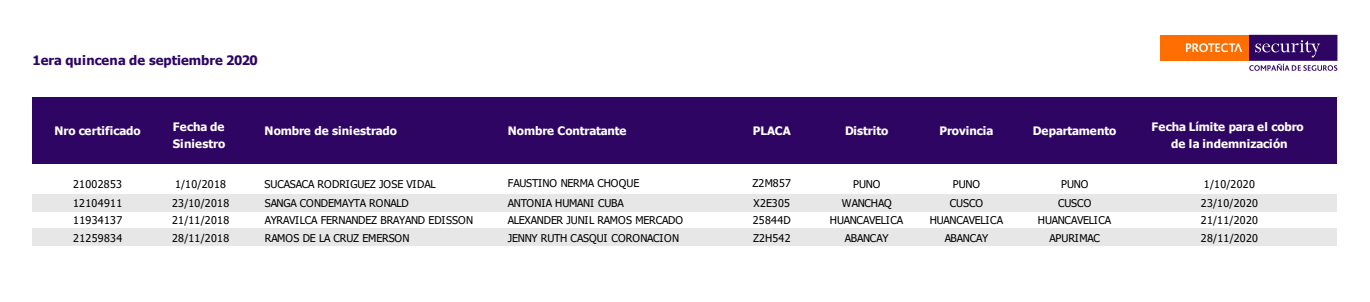
<style>
.page{position:relative;width:1370px;height:302px;background:#fff}
.page>*{position:absolute;margin:0;border:0;box-sizing:border-box;transform-origin:0 0}
.t1{font:700 13px "Tahoma";color:#2e0563}
.t2{font:700 11.62px/16.5px "Tahoma";letter-spacing:-.005em;color:#fff}
.t3{font:10.62px "Tahoma";color:#000}
.t4{font:10.62px "Tahoma";letter-spacing:-.025em;color:#000}
.t5{font:10.62px "Tahoma";letter-spacing:-.02em;color:#000}
.t6{font:10.62px "Tahoma";letter-spacing:.03em;color:#000}
.t7{font:10.62px "Tahoma";letter-spacing:-.035em;color:#000}
</style>
<div class="page">
<div style="left:33px;top:194px;width:1304px;height:18px;background:#e7e7e7"></div>
<div style="left:33px;top:228px;width:1304px;height:17px;background:#e7e7e7"></div>
<div style="left:33px;top:97px;width:1304px;height:66px;background:#2e0563"></div>
<div style="left:1248px;top:35px;width:89px;height:26px;background:#2e0563"></div>
<svg style="left:1255px;top:40px;width:65px;height:17px"></svg>
<div style="left:1160px;top:35px;width:89px;height:26px;background:#ff6e00"></div>
<svg style="left:1186px;top:43px;width:56px;height:9px"></svg>
<svg style="left:1249px;top:64px;width:88px;height:7px"></svg>
<p class="t1" style="left:33px;top:51px;width:227px">1era quincena de septiembre 2020</p>
<p class="t2" style="left:55px;top:123px;width:88px">Nro certificado</p>
<p class="t2" style="left:173px;top:119px;width:54px">Fecha de<br>Siniestro</p>
<p class="t2" style="left:265px;top:123px;width:134px">Nombre de siniestrado</p>
<p class="t2" style="left:508px;top:123px;width:120px">Nombre Contratante</p>
<p class="t2" style="left:753px;top:123px;width:39px">PLACA</p>
<p class="t2" style="left:845px;top:123px;width:45px">Distrito</p>
<p class="t2" style="left:939px;top:123px;width:56px">Provincia</p>
<p class="t2" style="left:1033px;top:123px;width:85px">Departamento</p>
<p class="t2" style="left:1151px;top:119px;width:154px;text-align:center">Fecha Límite para el cobro de la indemnización</p>
<p class="t6" style="left:73px;top:177px;width:51px">21002853</p>
<p class="t3" style="left:175px;top:177px;width:52px">1/10/2018</p>
<p class="t3" style="left:265px;top:177px;width:173px">SUCASACA RODRIGUEZ JOSE VIDAL</p>
<p class="t3" style="left:508px;top:176px;width:133px">FAUSTINO NERMA CHOQUE</p>
<p class="t3" style="left:752px;top:176px;width:40px">Z2M857</p>
<p class="t3" style="left:853px;top:177px;width:29px">PUNO</p>
<p class="t3" style="left:953px;top:177px;width:29px">PUNO</p>
<p class="t3" style="left:1061px;top:177px;width:29px">PUNO</p>
<p class="t3" style="left:1204px;top:177px;width:52px">1/10/2020</p>
<p class="t6" style="left:73px;top:196px;width:51px">12104911</p>
<p class="t3" style="left:172px;top:196px;width:59px">23/10/2018</p>
<p class="t4" style="left:265px;top:196px;width:146px">SANGA CONDEMAYTA RONALD</p>
<p class="t4" style="left:508px;top:196px;width:118px">ANTONIA HUMANI CUBA</p>
<p class="t3" style="left:753px;top:196px;width:38px">X2E305</p>
<p class="t5" style="left:842px;top:196px;width:51px">WANCHAQ</p>
<p class="t3" style="left:950px;top:196px;width:35px">CUSCO</p>
<p class="t3" style="left:1058px;top:196px;width:35px">CUSCO</p>
<p class="t3" style="left:1201px;top:196px;width:59px">23/10/2020</p>
<p class="t6" style="left:73px;top:213px;width:51px">11934137</p>
<p class="t3" style="left:172px;top:213px;width:59px">21/11/2018</p>
<p class="t4" style="left:265px;top:213px;width:210px">AYRAVILCA FERNANDEZ BRAYAND EDISSON</p>
<p class="t5" style="left:508px;top:213px;width:177px">ALEXANDER JUNIL RAMOS MERCADO</p>
<p class="t3" style="left:753px;top:213px;width:40px">25844D</p>
<p class="t4" style="left:830px;top:213px;width:75px">HUANCAVELICA</p>
<p class="t4" style="left:930px;top:213px;width:75px">HUANCAVELICA</p>
<p class="t4" style="left:1038px;top:213px;width:75px">HUANCAVELICA</p>
<p class="t3" style="left:1201px;top:213px;width:59px">21/11/2020</p>
<p class="t6" style="left:73px;top:230px;width:51px">21259834</p>
<p class="t3" style="left:172px;top:230px;width:59px">28/11/2018</p>
<p class="t3" style="left:265px;top:230px;width:146px">RAMOS DE LA CRUZ EMERSON</p>
<p class="t3" style="left:508px;top:230px;width:173px">JENNY RUTH CASQUI CORONACION</p>
<p class="t3" style="left:753px;top:230px;width:39px">Z2H542</p>
<p class="t7" style="left:845px;top:230px;width:45px">ABANCAY</p>
<p class="t7" style="left:944px;top:230px;width:45px">ABANCAY</p>
<p class="t3" style="left:1049px;top:230px;width:52px">APURIMAC</p>
<p class="t3" style="left:1201px;top:230px;width:59px">28/11/2020</p>
</div>
